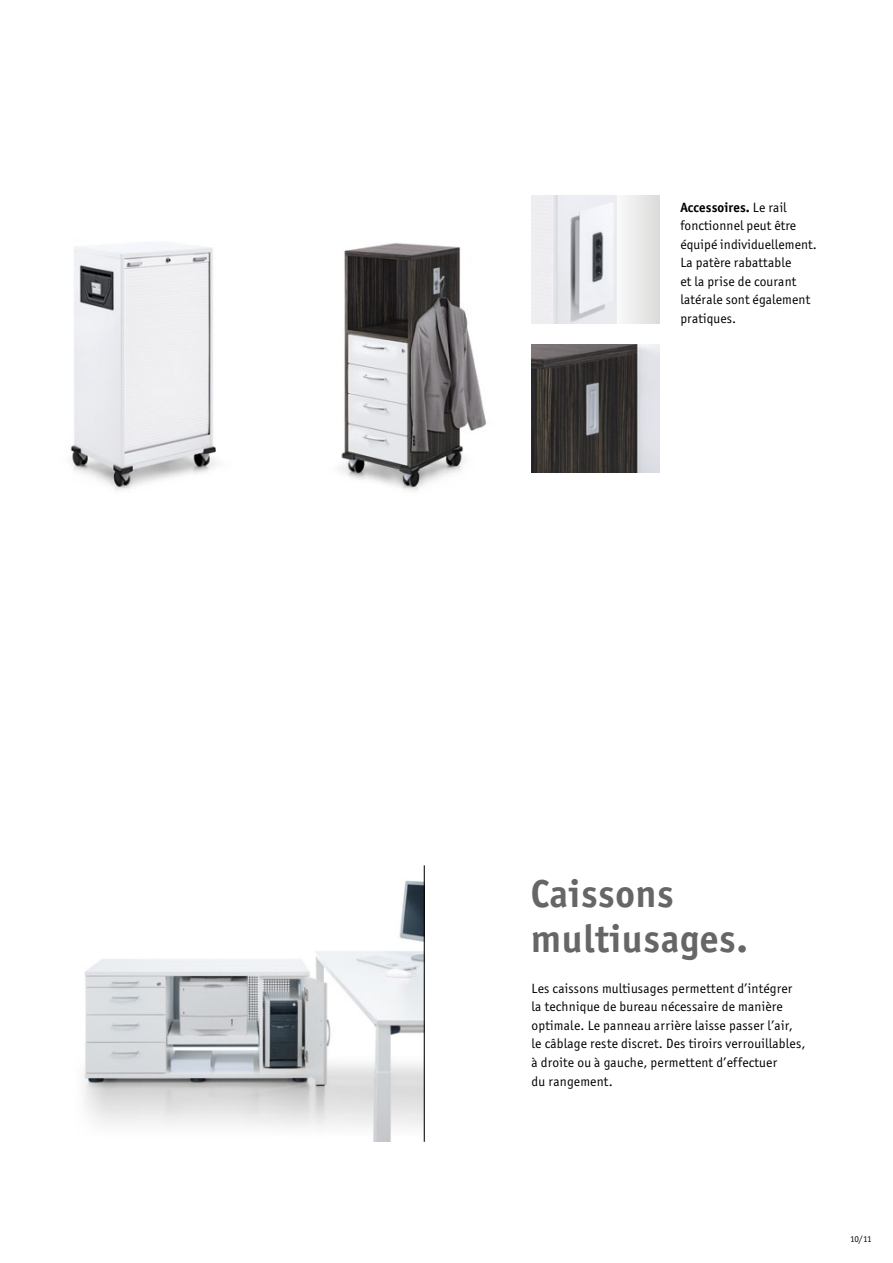
<style>
.page{position:relative;width:893px;height:1263px;background:#fff}
.page>*{position:absolute;margin:0;border:0;box-sizing:border-box;transform-origin:0 0}
.Headline_26pt{font:700 39px/45px "Officina San Itc T";letter-spacing:.015em;color:#666}
.Copy_12pt{font:13.5px/18.6px "Officina San Itc T";letter-spacing:.015em;color:#000}
.t1{font:9px "Officina San Itc T";color:#000}
.s1{font-weight:700}
</style>
<div class="page">
<img style="left:84px;top:865px;width:340px;height:276px">
<img style="left:531px;top:344px;width:128px;height:128px">
<img style="left:339px;top:242px;width:148px;height:250px">
<img style="left:70px;top:242px;width:147px;height:248px">
<hr style="left:424px;top:865px;width:1px;height:277px;background:#000">
<img style="left:531px;top:196px;width:86px;height:127px">
<div style="left:617px;top:196px;width:42px;height:127px;background:linear-gradient(to right,#fafafa,#dcdcdc)"></div>
<p class="Copy_12pt" style="left:680px;top:198px;width:138px"><span class="s1">Accessoires.</span> Le rail fonctionnel peut être équipé individuellement.<br>La patère rabattable<br>et la prise de courant latérale sont également pratiques.</p>
<p class="Headline_26pt" style="left:531px;top:870px;width:219px">Caissons multiusages.</p>
<p class="Copy_12pt" style="left:531px;top:978px;width:275px">Les caissons multiusages permettent d’intégrer la technique de bureau nécessaire de manière optimale. Le panneau arrière laisse passer l’air, le câblage reste discret. Des tiroirs verrouillables, à droite ou à gauche, permettent d’effectuer<br>du rangement.</p>
<p class="t1" style="left:850px;top:1233px;width:23px">10/11</p>
</div>
